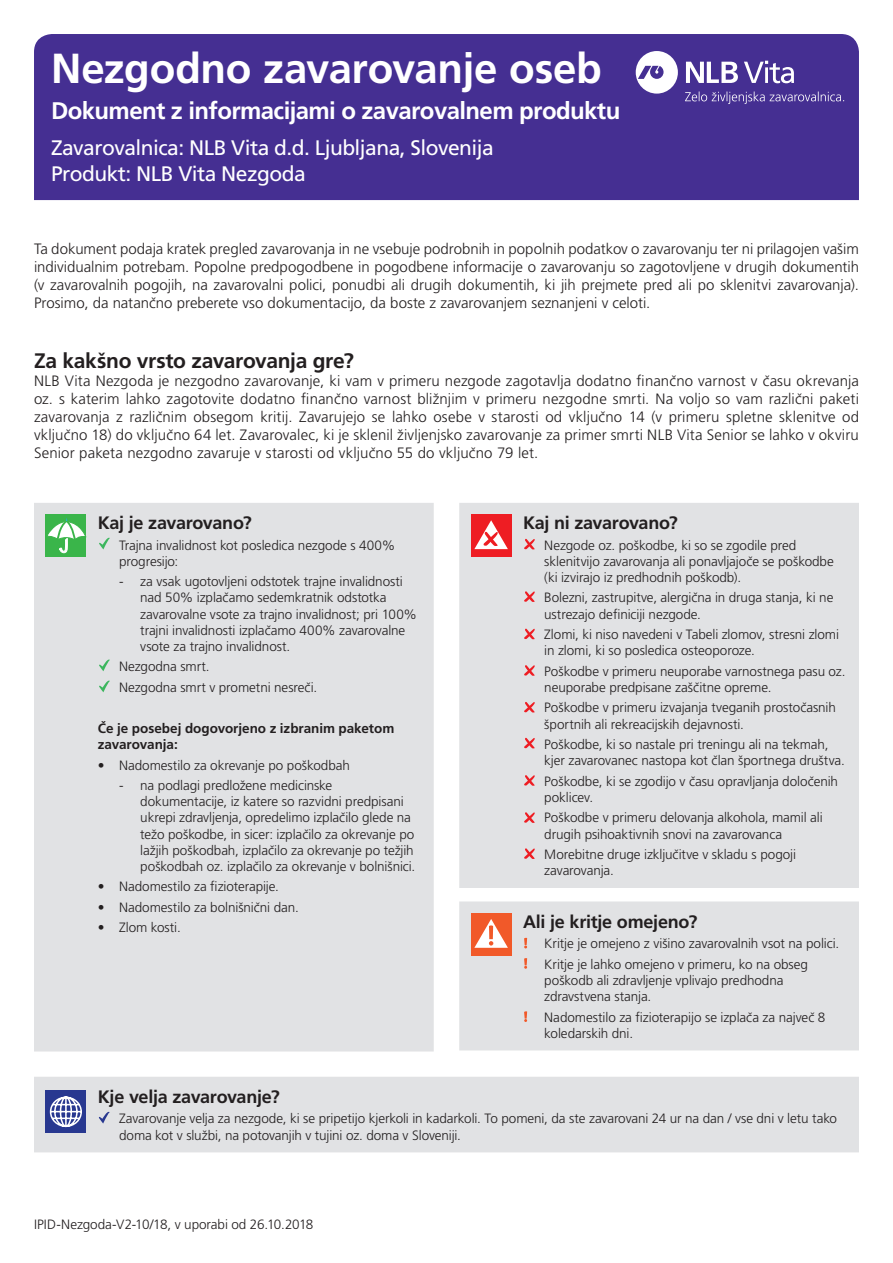
<style>
.page{position:relative;width:893px;height:1263px;background:#fff}
.page>*{position:absolute;margin:0;border:0;box-sizing:border-box;transform-origin:0 0}
.t1{font:700 42px "Frutiger LT Std";letter-spacing:-.01em;color:#fff}
.t2{font:700 24px "Frutiger LT Std";letter-spacing:-.025em;color:#fff}
.t3{font:21px/26.7px "Frutiger LT Std";letter-spacing:-.025em;color:#fff}
.t4{font:700 21px "Frutiger LT Std";letter-spacing:-.015em;color:#231f20}
.t5{font:700 18px "Frutiger LT Std";letter-spacing:-.015em;color:#231f20}
.t6{font:300 15px/18px "Frutiger LT Std";color:#231f20;text-align:justify}
.t7{font:300 13.5px/16.2px "Frutiger LT Std";letter-spacing:-.005em;color:#231f20}
.t8{font:700 13.5px/16.2px "Frutiger LT Std";color:#231f20}
</style>
<div class="page">
<div style="left:34px;top:503px;width:400px;height:548px;background:#e1e2e4"></div>
<div style="left:459px;top:503px;width:400px;height:385px;background:#e1e2e4"></div>
<div style="left:459px;top:901px;width:400px;height:149px;background:#e1e2e4"></div>
<div style="left:34px;top:34px;width:825px;height:166px;background:#452f92"></div>
<div style="left:45px;top:514px;width:41px;height:43px;background:#3ab54a"></div>
<svg style="left:48px;top:518px;width:37px;height:35px"></svg>
<div style="left:471px;top:514px;width:41px;height:43px;background:#ee1d23"></div>
<svg style="left:474px;top:520px;width:34px;height:29px"></svg>
<svg style="left:523px;top:538px;width:12px;height:12px"></svg>
<svg style="left:523px;top:590px;width:12px;height:12px"></svg>
<svg style="left:523px;top:628px;width:12px;height:12px"></svg>
<svg style="left:523px;top:664px;width:12px;height:12px"></svg>
<svg style="left:523px;top:701px;width:12px;height:12px"></svg>
<svg style="left:523px;top:737px;width:12px;height:12px"></svg>
<svg style="left:523px;top:774px;width:12px;height:12px"></svg>
<svg style="left:523px;top:811px;width:12px;height:12px"></svg>
<svg style="left:523px;top:847px;width:12px;height:12px"></svg>
<div style="left:471px;top:913px;width:41px;height:43px;background:#f15929"></div>
<svg style="left:474px;top:919px;width:34px;height:29px"></svg>
<svg style="left:744px;top:61px;width:50px;height:22px"></svg>
<svg style="left:686px;top:62px;width:52px;height:21px"></svg>
<svg style="left:636px;top:51px;width:42px;height:43px"></svg>
<svg style="left:685px;top:91px;width:159px;height:13px;background:#6250a3"></svg>
<svg style="left:524px;top:937px;width:3px;height:11px"></svg>
<svg style="left:524px;top:958px;width:3px;height:11px"></svg>
<svg style="left:524px;top:1011px;width:3px;height:11px"></svg>
<svg style="left:99px;top:537px;width:11px;height:12px"></svg>
<svg style="left:99px;top:659px;width:11px;height:12px"></svg>
<svg style="left:99px;top:680px;width:11px;height:12px"></svg>
<div style="left:34px;top:1077px;width:825px;height:75px;background:#e1e2e4"></div>
<div style="left:45px;top:1090px;width:41px;height:43px;background:#283890"></div>
<svg style="left:49px;top:1096px;width:33px;height:32px"></svg>
<svg style="left:99px;top:1111px;width:11px;height:12px"></svg>
<h1 class="t1" style="left:51px;top:43px;width:552px">Nezgodno zavarovanje oseb</h1>
<h2 class="t2" style="left:51px;top:97px;width:571px">Dokument z informacijami o zavarovalnem produktu</h2>
<h3 class="t3" style="left:51px;top:134px;width:444px">Zavarovalnica: NLB Vita d.d. Ljubljana, Slovenija<br>Produkt: NLB Vita Nezgoda</h3>
<p class="t6" style="left:34px;top:240px;width:826px">Ta dokument podaja kratek pregled zavarovanja in ne vsebuje podrobnih in popolnih podatkov o zavarovanju ter ni prilagojen vašim individualnim potrebam. Popolne predpogodbene in pogodbene informacije o zavarovanju so zagotovljene v drugih dokumentih (v zavarovalnih pogojih, na zavarovalni polici, ponudbi ali drugih dokumentih, ki jih prejmete pred ali po sklenitvi zavarovanja).<br>Prosimo, da natančno preberete vso dokumentacijo, da boste z zavarovanjem seznanjeni v celoti.</p>
<h3 class="t4" style="left:34px;top:348px;width:321px">Za kakšno vrsto zavarovanja gre?</h3>
<p class="t6" style="left:34px;top:372px;width:826px">NLB Vita Nezgoda je nezgodno zavarovanje, ki vam v primeru nezgode zagotavlja dodatno finančno varnost v času okrevanja oz. s katerim lahko zagotovite dodatno finančno varnost bližnjim v primeru nezgodne smrti. Na voljo so vam različni paketi zavarovanja z različnim obsegom kritij. Zavarujejo se lahko osebe v starosti od vključno 14 (v primeru spletne sklenitve od vključno 18) do vključno 64 let. Zavarovalec, ki je sklenil življenjsko zavarovanje za primer smrti NLB Vita Senior se lahko v okviru Senior paketa nezgodno zavaruje v starosti od vključno 55 do vključno 79 let.</p>
<h3 class="t5" style="left:98px;top:512px;width:156px">Kaj je zavarovano?</h3>
<p class="t7" style="left:119px;top:537px;width:278px">Trajna invalidnost kot posledica nezgode s 400% progresijo:</p>
<p class="t7" style="left:140px;top:574px;width:278px;text-indent:-21px">- za vsak ugotovljeni odstotek trajne invalidnosti nad 50% izplačamo sedemkratnik odstotka zavarovalne vsote za trajno invalidnost; pri 100% trajni invalidnosti izplačamo 400% zavarovalne vsote za trajno invalidnost.</p>
<p class="t7" style="left:119px;top:657px;width:200px;line-height:20.4px">Nezgodna smrt.<br>Nezgodna smrt v prometni nesreči.</p>
<p class="t8" style="left:98px;top:720px;width:298px">Če je posebej dogovorjeno z izbranim paketom zavarovanja:</p>
<p class="t7" style="left:98px;top:757px;width:254px">• Nadomestilo za okrevanje po poškodbah</p>
<p class="t7" style="left:140px;top:777px;width:276px;text-indent:-21px">- na podlagi predložene medicinske dokumentacije, iz katere so razvidni predpisani ukrepi zdravljenja, opredelimo izplačilo glede na težo poškodbe, in sicer: izplačilo za okrevanje po lažjih poškodbah, izplačilo za okrevanje po težjih poškodbah oz. izplačilo za okrevanje v bolnišnici.</p>
<p class="t7" style="left:98px;top:879px;width:183px">• Nadomestilo za fizioterapije.</p>
<p class="t7" style="left:98px;top:899px;width:202px">• Nadomestilo za bolnišnični dan.</p>
<p class="t7" style="left:98px;top:920px;width:85px">• Zlom kosti.</p>
<h3 class="t5" style="left:523px;top:512px;width:156px">Kaj ni zavarovano?</h3>
<p class="t7" style="left:544px;top:537px;width:291px">Nezgode oz. poškodbe, ki so se zgodile pred sklenitvijo zavarovanja ali ponavljajoče se poškodbe (ki izvirajo iz predhodnih poškodb).</p>
<p class="t7" style="left:544px;top:590px;width:291px">Bolezni, zastrupitve, alergična in druga stanja, ki ne ustrezajo definiciji nezgode.</p>
<p class="t7" style="left:544px;top:626px;width:296px">Zlomi, ki niso navedeni v Tabeli zlomov, stresni zlomi in zlomi, ki so posledica osteoporoze.</p>
<p class="t7" style="left:544px;top:663px;width:303px">Poškodbe v primeru neuporabe varnostnega pasu oz. neuporabe predpisane zaščitne opreme.</p>
<p class="t7" style="left:544px;top:700px;width:293px">Poškodbe v primeru izvajanja tveganih prostočasnih športnih ali rekreacijskih dejavnosti.</p>
<p class="t7" style="left:544px;top:736px;width:302px">Poškodbe, ki so nastale pri treningu ali na tekmah, kjer zavarovanec nastopa kot član športnega društva.</p>
<p class="t7" style="left:544px;top:773px;width:295px">Poškodbe, ki se zgodijo v času opravljanja določenih poklicev.</p>
<p class="t7" style="left:544px;top:810px;width:280px">Poškodbe v primeru delovanja alkohola, mamil ali drugih psihoaktivnih snovi na zavarovanca</p>
<p class="t7" style="left:544px;top:846px;width:253px">Morebitne druge izključitve v skladu s pogoji zavarovanja.</p>
<h3 class="t5" style="left:523px;top:911px;width:176px">Ali je kritje omejeno?</h3>
<p class="t7" style="left:544px;top:933px;width:296px;line-height:20.4px">Kritje je omejeno z višino zavarovalnih vsot na polici.<br>Kritje je lahko omejeno v primeru, ko na obseg</p>
<p class="t7" style="left:544px;top:972px;width:241px">poškodb ali zdravljenje vplivajo predhodna zdravstvena stanja.</p>
<p class="t7" style="left:544px;top:1009px;width:283px">Nadomestilo za fizioterapijo se izplača za največ 8 koledarskih dni.</p>
<h3 class="t5" style="left:98px;top:1086px;width:183px">Kje velja zavarovanje?</h3>
<p class="t7" style="left:119px;top:1111px;width:719px">Zavarovanje velja za nezgode, ki se pripetijo kjerkoli in kadarkoli. To pomeni, da ste zavarovani 24 ur na dan / vse dni v letu tako doma kot v službi, na potovanjih v tujini oz. doma v Sloveniji.</p>
<p class="t7" style="left:34px;top:1216px;width:281px">IPID-Nezgoda-V2-10/18, v uporabi od 26.10.2018</p>
</div>
